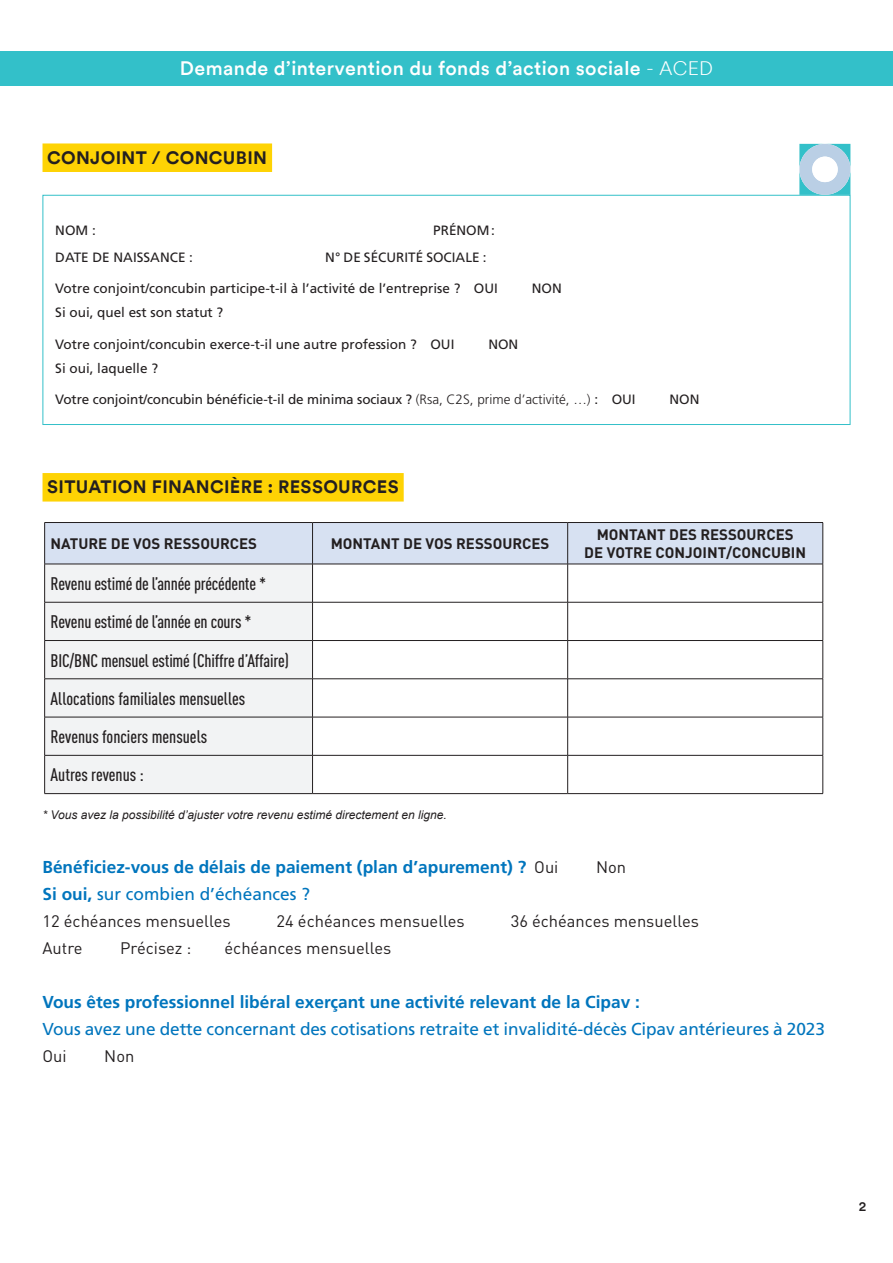
<style>
.page{position:relative;width:893px;height:1263px;background:#fff}
.page>*{position:absolute;margin:0;border:0;box-sizing:border-box;transform-origin:0 0}
.t1{font:500 19.5px "Circular";letter-spacing:.02em;color:#fff}
.t2{font:500 condensed 18px/38.2px "DINOT";letter-spacing:-.01em;color:#231f20}
.t3{font:700 18px "Circular";letter-spacing:.02em;color:#231f20}
.t4{font:700 17.25px "Frutiger LT Std";color:#0075bd}
.t5{font:17.25px "Frutiger LT Std";letter-spacing:-.005em;color:#0075bd}
.t6{font:16.5px "DINOT";color:#231f20}
.t7{font:700 15px/18px "DINOT";color:#231f20;text-align:center}
.t8{font:13.5px "Frutiger LT Std";color:#231f20}
.t9{font:500 13.5px "Circular";color:#231f20}
.t10{font:italic 12px "Arial";color:#231f20}
.s1{font-weight:300}
.s2{font-family:"DINOT";font-weight:400;font-size:16.5px;color:#231f20}
.s3{font-weight:700}
</style>
<div class="page">
<div style="left:0;top:51px;width:893px;height:34px;background:#33c0c9"></div>
<div style="left:43px;top:195px;width:807px;height:230px;background:#fff;border:1px solid #33c0c9"></div>
<div style="left:45px;top:523px;width:778px;height:41px;background:#d7e1f2"></div>
<div style="left:45px;top:565px;width:267px;height:228px;background:#f2f3f4"></div>
<svg style="left:313px;top:565px;width:510px;height:228px"></svg>
<hr style="left:44px;top:522px;width:269px;height:1px;background:#231f20">
<hr style="left:44px;top:523px;width:1px;height:41px;background:#231f20">
<hr style="left:313px;top:522px;width:255px;height:1px;background:#231f20">
<hr style="left:312px;top:523px;width:1px;height:41px;background:#231f20">
<hr style="left:568px;top:522px;width:255px;height:1px;background:#231f20">
<hr style="left:567px;top:523px;width:1px;height:41px;background:#231f20">
<hr style="left:823px;top:523px;width:1px;height:41px;background:#231f20">
<hr style="left:44px;top:564px;width:269px;height:1px;background:#231f20">
<hr style="left:44px;top:564px;width:1px;height:38px;background:#231f20">
<hr style="left:313px;top:564px;width:255px;height:1px;background:#231f20">
<hr style="left:312px;top:564px;width:1px;height:38px;background:#231f20">
<hr style="left:568px;top:564px;width:255px;height:1px;background:#231f20">
<hr style="left:567px;top:564px;width:1px;height:38px;background:#231f20">
<hr style="left:823px;top:564px;width:1px;height:38px;background:#231f20">
<hr style="left:44px;top:602px;width:269px;height:1px;background:#231f20">
<hr style="left:44px;top:602px;width:1px;height:38px;background:#231f20">
<hr style="left:313px;top:602px;width:255px;height:1px;background:#231f20">
<hr style="left:312px;top:602px;width:1px;height:38px;background:#231f20">
<hr style="left:568px;top:602px;width:255px;height:1px;background:#231f20">
<hr style="left:567px;top:602px;width:1px;height:38px;background:#231f20">
<hr style="left:823px;top:602px;width:1px;height:38px;background:#231f20">
<hr style="left:44px;top:640px;width:269px;height:1px;background:#231f20">
<hr style="left:44px;top:641px;width:1px;height:38px;background:#231f20">
<hr style="left:313px;top:640px;width:255px;height:1px;background:#231f20">
<hr style="left:312px;top:641px;width:1px;height:38px;background:#231f20">
<hr style="left:568px;top:640px;width:255px;height:1px;background:#231f20">
<hr style="left:567px;top:641px;width:1px;height:38px;background:#231f20">
<hr style="left:823px;top:641px;width:1px;height:38px;background:#231f20">
<hr style="left:44px;top:678px;width:269px;height:1px;background:#231f20">
<hr style="left:44px;top:679px;width:1px;height:38px;background:#231f20">
<hr style="left:313px;top:678px;width:255px;height:1px;background:#231f20">
<hr style="left:312px;top:679px;width:1px;height:38px;background:#231f20">
<hr style="left:568px;top:678px;width:255px;height:1px;background:#231f20">
<hr style="left:567px;top:679px;width:1px;height:38px;background:#231f20">
<hr style="left:823px;top:679px;width:1px;height:38px;background:#231f20">
<hr style="left:44px;top:717px;width:269px;height:1px;background:#231f20">
<hr style="left:44px;top:717px;width:1px;height:38px;background:#231f20">
<hr style="left:313px;top:717px;width:255px;height:1px;background:#231f20">
<hr style="left:312px;top:717px;width:1px;height:38px;background:#231f20">
<hr style="left:568px;top:717px;width:255px;height:1px;background:#231f20">
<hr style="left:567px;top:717px;width:1px;height:38px;background:#231f20">
<hr style="left:823px;top:717px;width:1px;height:38px;background:#231f20">
<hr style="left:44px;top:755px;width:269px;height:1px;background:#231f20">
<hr style="left:44px;top:755px;width:1px;height:38px;background:#231f20">
<hr style="left:313px;top:755px;width:255px;height:1px;background:#231f20">
<hr style="left:312px;top:755px;width:1px;height:38px;background:#231f20">
<hr style="left:568px;top:755px;width:255px;height:1px;background:#231f20">
<hr style="left:567px;top:755px;width:1px;height:38px;background:#231f20">
<hr style="left:823px;top:755px;width:1px;height:38px;background:#231f20">
<hr style="left:44px;top:793px;width:269px;height:1px;background:#231f20">
<hr style="left:313px;top:793px;width:255px;height:1px;background:#231f20">
<hr style="left:568px;top:793px;width:255px;height:1px;background:#231f20">
<div style="left:43px;top:143px;width:229px;height:29px;background:#fed304"></div>
<div style="left:43px;top:473px;width:361px;height:28px;background:#fed304"></div>
<svg style="left:799px;top:144px;width:51px;height:51px;background:#9accde"></svg>
<div style="left:812px;top:157px;width:26px;height:25px;background:#fff;border-radius:50%"></div>
<h1 class="t1" style="left:180px;top:55px;width:535px">Demande d’intervention du fonds d’action sociale <span class="s1">- ACED</span></h1>
<h2 class="t3" style="left:47px;top:145px;width:221px">CONJOINT / CONCUBIN</h2>
<p class="t8" style="left:55px;top:223px;width:42px">NOM :</p>
<p class="t8" style="left:433px;top:223px;width:63px">PRÉNOM :</p>
<p class="t8" style="left:55px;top:250px;width:139px">DATE DE NAISSANCE :</p>
<p class="t8" style="left:325px;top:250px;width:163px">N° DE SÉCURITÉ SOCIALE :</p>
<p class="t8" style="left:55px;top:281px;width:444px">Votre conjoint/concubin participe-t-il à l’activité de l’entreprise ? OUI</p>
<p class="t8" style="left:532px;top:281px;width:31px">NON</p>
<p class="t8" style="left:55px;top:305px;width:170px">Si oui, quel est son statut ?</p>
<p class="t8" style="left:55px;top:336px;width:401px">Votre conjoint/concubin exerce-t-il une autre profession ? OUI</p>
<p class="t8" style="left:488px;top:336px;width:31px">NON</p>
<p class="t8" style="left:55px;top:360px;width:104px">Si oui, laquelle ?</p>
<p class="t8" style="left:55px;top:391px;width:582px">Votre conjoint/concubin bénéficie-t-il de minima sociaux ? <span class="s1">(Rsa, C2S, prime d’activité, …)</span> : OUI</p>
<p class="t8" style="left:670px;top:391px;width:31px">NON</p>
<h2 class="t3" style="left:47px;top:475px;width:353px">SITUATION FINANCIÈRE : RESSOURCES</h2>
<p class="t7" style="left:51px;top:534px;width:208px">NATURE DE VOS RESSOURCES</p>
<p class="t7" style="left:331px;top:534px;width:220px">MONTANT DE VOS RESSOURCES</p>
<p class="t7" style="left:584px;top:525px;width:223px">MONTANT DES RESSOURCES<br>DE VOTRE CONJOINT/CONCUBIN</p>
<h2 class="t2" style="left:51px;top:564px;width:240px">Revenu estimé de l’année précédente *<br>Revenu estimé de l’année en cours *<br>BIC/BNC mensuel estimé (Chiffre d’Affaire)<br>Allocations familiales mensuelles<br>Revenus fonciers mensuels<br>Autres revenus :</h2>
<p class="t10" style="left:43px;top:807px;width:406px">* Vous avez la possibilité d’ajuster votre revenu estimé directement en ligne.</p>
<p class="t4" style="left:43px;top:857px;width:517px">Bénéficiez-vous de délais de paiement (plan d’apurement) ? <span class="s2">Oui</span></p>
<p class="t6" style="left:596px;top:857px;width:32px">Non</p>
<p class="t5" style="left:43px;top:884px;width:269px"><span class="s3">Si oui,</span> sur combien d’échéances ?</p>
<p class="t6" style="left:43px;top:911px;width:190px">12 échéances mensuelles</p>
<p class="t6" style="left:277px;top:911px;width:190px">24 échéances mensuelles</p>
<p class="t6" style="left:511px;top:911px;width:190px">36 échéances mensuelles</p>
<p class="t6" style="left:43px;top:938px;width:42px">Autre</p>
<p class="t6" style="left:120px;top:938px;width:73px">Précisez :</p>
<p class="t6" style="left:225px;top:938px;width:168px">échéances mensuelles</p>
<p class="t4" style="left:43px;top:992px;width:599px">Vous êtes professionnel libéral exerçant une activité relevant de la Cipav :</p>
<p class="t5" style="left:43px;top:1019px;width:784px">Vous avez une dette concernant des cotisations retraite et invalidité-décès Cipav antérieures à 2023</p>
<p class="t6" style="left:43px;top:1046px;width:26px">Oui</p>
<p class="t6" style="left:104px;top:1046px;width:32px">Non</p>
<p class="t9" style="left:859px;top:1197px;width:9px">2</p>
</div>
